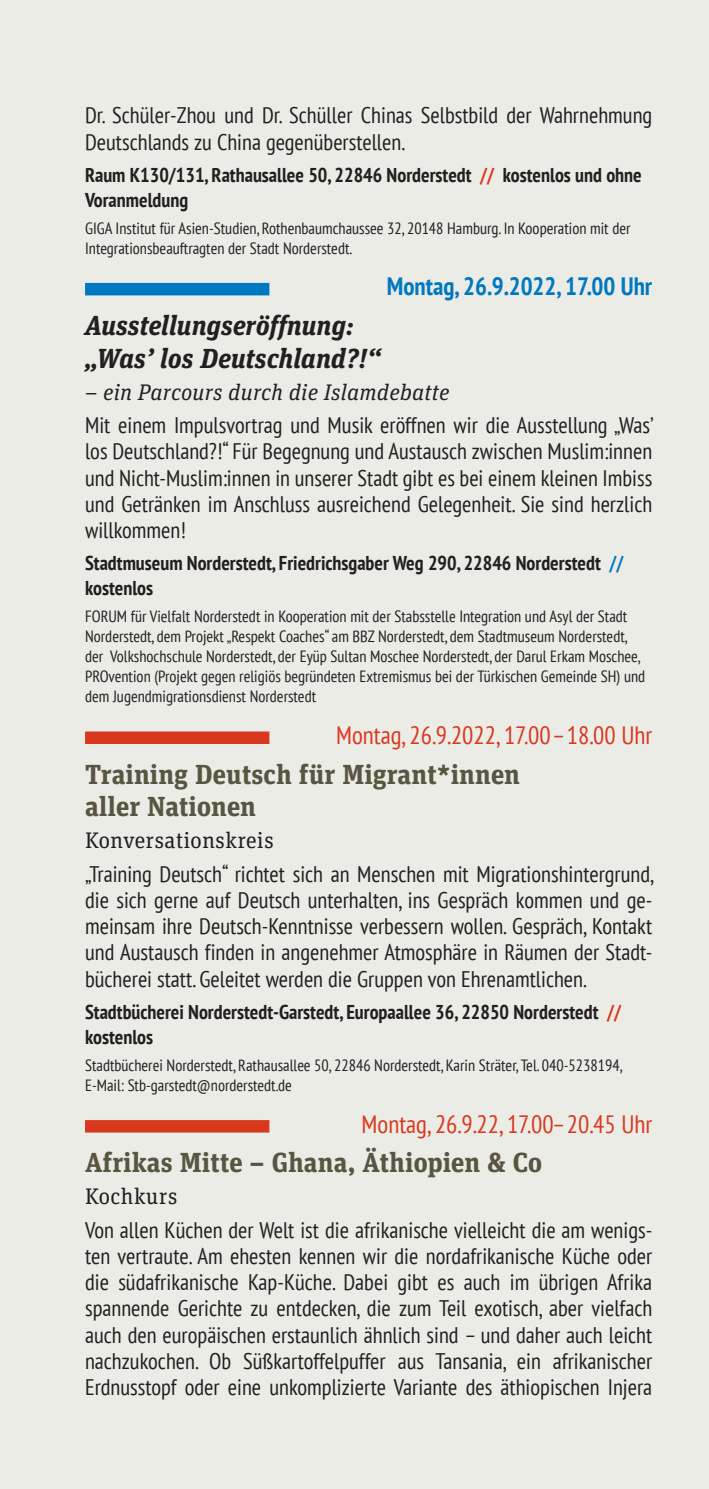
<style>
.page{position:relative;width:709px;height:1489px;background:#fff}
.page>*{position:absolute;margin:0;border:0;box-sizing:border-box;transform-origin:0 0}
.t1{font:700 27.5px/32.5px "Unit Slab OT";color:#585641}
.t2{font:italic 700 27.5px/32.5px "Unit Slab OT";color:#231f20}
.t3{font:condensed 25px "PT Sans";color:#d8381e}
.t4{font:700 condensed 25px "PT Sans";color:#0078c0}
.t5{font:condensed 22.5px/26.2px "PT Sans";color:#231f20;text-align:justify}
.t6{font:italic 22.5px "Unit Slab OT";letter-spacing:.01em;color:#231f20}
.t7{font:22.5px "Unit Slab OT";letter-spacing:.01em;color:#231f20}
.t8{font:700 condensed 20px/25px "PT Sans";color:#231f20}
.t9{font:condensed 16.25px/20px "PT Sans";color:#231f20}
.s1{color:#d8381e}
.s2{color:#0078c0}
</style>
<div class="page">
<div style="left:0;top:0;width:709px;height:1488px;background:#ecece7"></div>
<div style="left:85px;top:283px;width:184px;height:12px;background:#0078c0"></div>
<div style="left:85px;top:731px;width:184px;height:13px;background:#d8381e"></div>
<div style="left:85px;top:1119px;width:184px;height:13px;background:#d8381e"></div>
<p class="t5" style="left:85px;top:102px;width:568px">Dr. Schüler-Zhou und Dr. Schüller Chinas Selbstbild der Wahrnehmung<br>Deutschlands zu China gegenüberstellen.</p>
<p class="t8" style="left:85px;top:162px;width:558px">Raum K130/131, Rathausallee 50, 22846 Norderstedt <span class="s1">//</span> kostenlos und ohne<br>Voranmeldung</p>
<p class="t9" style="left:85px;top:218px;width:547px">GIGA Institut für Asien-Studien, Rothenbaumchaussee 32, 20148 Hamburg. In Kooperation mit der<br>Integrationsbeauftragten der Stadt Norderstedt.</p>
<p class="t4" style="left:387px;top:270px;width:267px">Montag, 26.9.2022, 17.00 Uhr</p>
<p class="t2" style="left:85px;top:309px;width:297px">Ausstellungseröffnung: „Was’ los Deutschland?!“</p>
<p class="t6" style="left:85px;top:378px;width:366px">– ein Parcours durch die Islamdebatte</p>
<p class="t5" style="left:85px;top:411px;width:570px">Mit einem Impulsvortrag und Musik eröffnen wir die Ausstellung „Was’ los Deutschland?!“ Für Begegnung und Austausch zwischen Muslim:innen und Nicht-Muslim:innen in unserer Stadt gibt es bei einem kleinen Imbiss und Getränken im Anschluss ausreichend Gelegenheit. Sie sind herzlich willkommen!</p>
<p class="t8" style="left:85px;top:550px;width:540px">Stadtmuseum Norderstedt, Friedrichsgaber Weg 290, 22846 Norderstedt <span class="s2">// </span>kostenlos</p>
<p class="t9" style="left:85px;top:606px;width:561px">FORUM für Vielfalt Norderstedt in Kooperation mit der Stabsstelle Integration und Asyl der Stadt Norderstedt, dem Projekt „Respekt Coaches“ am BBZ Norderstedt, dem Stadtmuseum Norderstedt, der Volkshochschule Norderstedt, der Eyüp Sultan Moschee Norderstedt, der Darul Erkam Moschee, PROvention (Projekt gegen religiös begründeten Extremismus bei der Türkischen Gemeinde SH) und dem Jugendmigrationsdienst Norderstedt</p>
<p class="t3" style="left:336px;top:719px;width:318px">Montag, 26.9.2022, 17.00–18.00 Uhr</p>
<p class="t1" style="left:85px;top:757px;width:436px">Training Deutsch für Migrant*innen aller Nationen</p>
<p class="t7" style="left:85px;top:826px;width:190px">Konversationskreis</p>
<p class="t5" style="left:85px;top:860px;width:570px">„Training Deutsch“ richtet sich an Menschen mit Migrationshintergrund, die sich gerne auf Deutsch unterhalten, ins Gespräch kommen und ge&shy;meinsam ihre Deutsch-Kenntnisse verbessern wollen. Gespräch, Kontakt und Austausch finden in angenehmer Atmosphäre in Räumen der Stadt&shy;bücherei statt. Geleitet werden die Gruppen von Ehrenamtlichen.</p>
<p class="t8" style="left:85px;top:998px;width:537px">Stadtbücherei Norderstedt-Garstedt, Europaallee 36, 22850 Norderstedt <span class="s1">// </span>kostenlos</p>
<p class="t9" style="left:85px;top:1054px;width:539px">Stadtbücherei Norderstedt, Rathausallee 50, 22846 Norderstedt, Karin Sträter, Tel. 040-5238194,<br>E-Mail: Stb-garstedt@norderstedt.de</p>
<p class="t3" style="left:361px;top:1107px;width:292px">Montag, 26.9.22, 17.00–20.45 Uhr</p>
<p class="t1" style="left:85px;top:1145px;width:458px">Afrikas Mitte – Ghana, Äthiopien &amp; Co</p>
<p class="t7" style="left:85px;top:1182px;width:94px">Kochkurs</p>
<p class="t5" style="left:85px;top:1215px;width:568px">Von allen Küchen der Welt ist die afrikanische vielleicht die am wenigs&shy;ten vertraute. Am ehesten kennen wir die nordafrikanische Küche oder die südafrikanische Kap-Küche. Dabei gibt es auch im übrigen Afrika spannende Gerichte zu entdecken, die zum Teil exotisch, aber vielfach auch den europäischen erstaunlich ähnlich sind – und daher auch leicht nachzukochen. Ob Süßkartoffelpuffer aus Tansania, ein afrikanischer Erdnusstopf oder eine unkomplizierte Variante des äthiopischen Injera</p>
</div>
